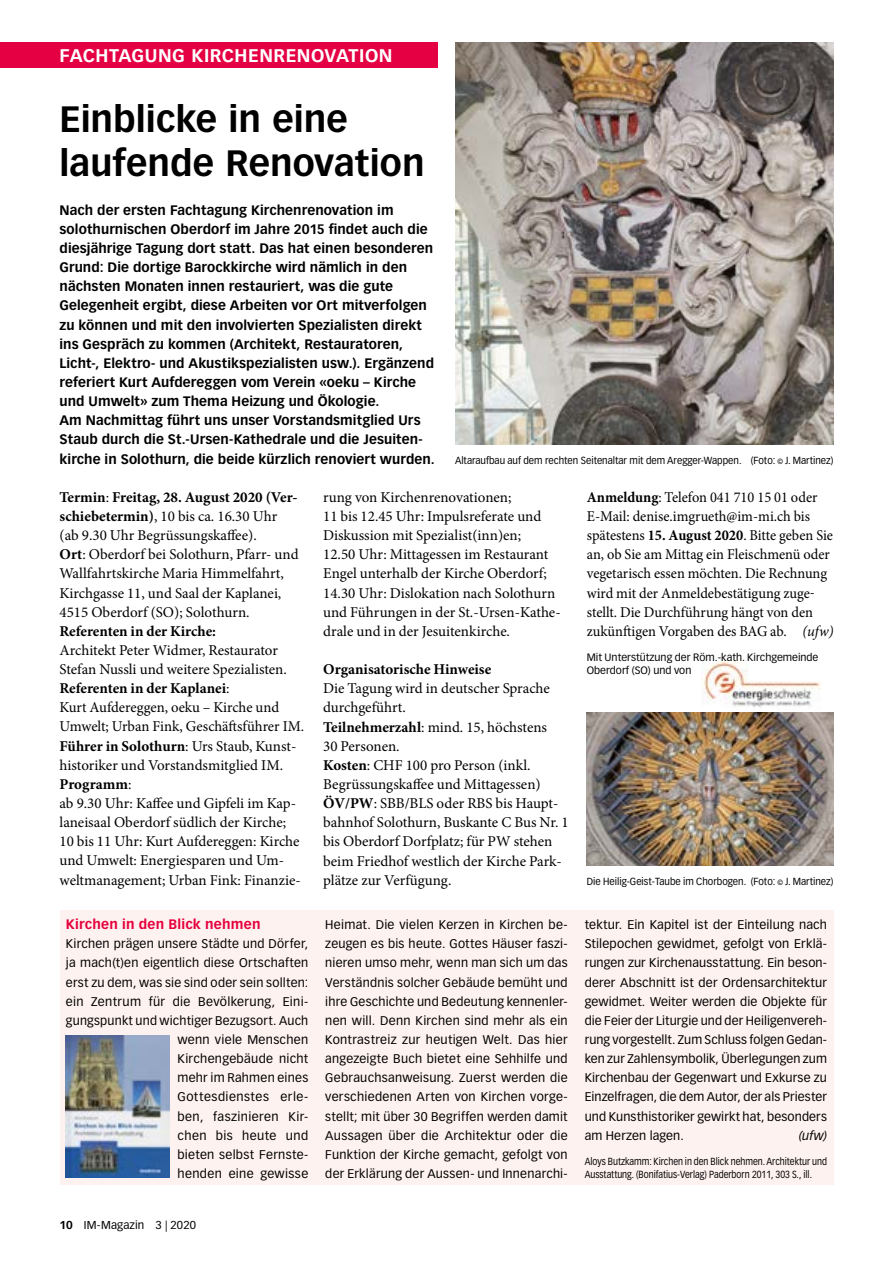
<style>
.page{position:relative;width:893px;height:1263px;background:#fff}
.page>*{position:absolute;margin:0;border:0;box-sizing:border-box;transform-origin:0 0}
.t1{font:700 36px/44.7px "Vectora LT Pro";color:#000}
.t2{font:700 18px "Vectora LT Pro";letter-spacing:.03em;color:#fff}
.t3{font:15px/19.2px "Minion Pro";color:#000}
.t4{font:15px/19.2px "Minion Pro";color:#000;scale:.96 1}
.t5{font:700 15px "Minion Pro";letter-spacing:-.005em;color:#000}
.t6{font:700 13.5px/19.2px "Vectora LT Pro";letter-spacing:.005em;color:#000}
.t7{font:700 13.5px "Vectora LT Pro";letter-spacing:.015em;color:#e4003b}
.t8{font:12.3px/19.2px "Vectora LT Pro";letter-spacing:.02em;color:#000;text-align:justify}
.t9{font:italic 12.3px "Vectora LT Pro";color:#000}
.t10{font:11.25px "Vectora LT Pro";letter-spacing:.01em;color:#000}
.t11{font:10.5px/12.8px "Vectora LT Pro";color:#000}
.t12{font:10.2px "Vectora LT Pro";color:#000;scale:.94 1}
.t13{font:10.2px/12.8px "Vectora LT Pro";color:#000;scale:.85 1}
.s1{font-size:7.5px}
.s2{font-weight:700}
.s3{font-style:italic}
</style>
<div class="page">
<img style="left:702px;top:659px;width:119px;height:49px">
<img style="left:455px;top:43px;width:378px;height:401px">
<div style="left:0;top:43px;width:438px;height:25px;background:#e50043"></div>
<div style="left:60px;top:910px;width:773px;height:274px;background:#fef2f0"></div>
<img style="left:587px;top:712px;width:246px;height:153px">
<img style="left:66px;top:1035px;width:103px;height:143px">
<h2 class="t2" style="left:60px;top:44px;width:335px">FACHTAGUNG KIRCHENRENOVATION</h2>
<h1 class="t1" style="left:60px;top:97px;width:367px">Einblicke in eine laufende Renovation</h1>
<p class="t6" style="left:60px;top:200px;width:377px">Nach der ersten Fachtagung Kirchenrenovation im solothurnischen Oberdorf im Jahre 2015 findet auch die diesjährige Tagung dort statt. Das hat einen besonderen Grund: Die dortige Barockkirche wird nämlich in den nächsten Monaten innen restauriert, was die gute Gelegenheit ergibt, diese Arbeiten vor Ort mitverfolgen zu können und mit den involvierten Spezialisten direkt ins Gespräch zu kommen (Architekt, Restauratoren, Licht-, Elektro- und Akustikspezialisten usw.). Ergänzend referiert Kurt Aufdereggen vom Verein «oeku – Kirche und Umwelt» zum Thema Heizung und Ökologie.<br>Am Nachmittag führt uns unser Vorstandsmitglied Urs Staub durch die St.-Ursen-Kathedrale und die Jesuiten&shy;kirche in Solothurn, die beide kürzlich renoviert wurden.</p>
<p class="t12" style="left:455px;top:454px;width:404px">Altaraufbau auf dem rechten Seitenaltar mit dem Aregger-Wappen. (Foto: <span class="s1">©</span> J. Martinez)</p>
<p class="t3" style="left:60px;top:487px;width:241px"><span class="s2">Termin</span>: <span class="s2">Freitag, 28. August 2020 (Ver&shy;schiebetermin)</span>, 10 bis ca. 16.30 Uhr (ab 9.30 Uhr Begrüssungskaffee).<br><span class="s2">Ort</span>: Oberdorf bei Solothurn, Pfarr- und Wallfahrtskirche Maria Himmelfahrt, Kirchgasse 11, und Saal der Kaplanei, 4515 Oberdorf (SO); Solothurn.</p>
<p class="t5" style="left:60px;top:620px;width:158px">Referenten in der Kirche:</p>
<p class="t3" style="left:60px;top:641px;width:246px">Architekt Peter Widmer, Restaurator Stefan Nussli und weitere Spezialisten.<br><span class="s2">Referenten in der Kaplanei</span>:<br>Kurt Aufdereggen, oeku – Kirche und Umwelt; Urban Fink, Geschäftsführer IM.<br><span class="s2">Führer in Solothurn</span>: Urs Staub, Kunst&shy;historiker und Vorstandsmitglied IM.<br><span class="s2">Programm</span>:<br>ab 9.30 Uhr: Kaffee und Gipfeli im Kap&shy;laneisaal Oberdorf südlich der Kirche; 10 bis 11 Uhr: Kurt Aufdereggen: Kirche und Umwelt: Energiesparen und Um&shy;weltmanagement; Urban Fink: Finanzie-</p>
<p class="t7" style="left:66px;top:916px;width:196px">Kirchen in den Blick nehmen</p>
<p class="t8" style="left:66px;top:934px;width:244px;text-align:right">Kirchen prägen unsere Städte und Dörfer, ja mach(t)en eigentlich diese Ortschaften erst zu dem, was sie sind oder sein sollten: ein Zentrum für die Bevölkerung, Eini&shy;gungspunkt und wichtiger Bezugsort. Auch wenn viele Menschen<br>Kirchengebäude nicht<br>mehr im Rahmen eines<br>Gottesdienstes erle-<br>ben, faszinieren Kir-<br>chen bis heute und<br>bieten selbst Fernste-<br>henden eine gewisse</p>
<p class="t3" style="left:323px;top:487px;width:239px">rung von Kirchenrenovationen;<br>11 bis 12.45 Uhr: Impulsreferate und Diskussion mit Spezialist(inn)en;<br>12.50 Uhr: Mittagessen im Restaurant Engel unterhalb der Kirche Oberdorf; 14.30 Uhr: Dislokation nach Solothurn und Führungen in der St.-Ursen-Kathe&shy;drale und in der Jesuitenkirche.</p>
<p class="t5" style="left:323px;top:659px;width:170px">Organisatorische Hinweise</p>
<p class="t3" style="left:323px;top:679px;width:247px">Die Tagung wird in deutscher Sprache durchgeführt.<br><span class="s2">Teilnehmerzahl</span>: mind. 15, höchstens<br>30 Personen.<br><span class="s2">Kosten</span>: CHF 100 pro Person (inkl.<br>Begrüssungskaffee und Mittagessen)<br><span class="s2">ÖV/PW</span>: SBB/BLS oder RBS bis Haupt&shy;bahnhof Solothurn, Buskante C Bus Nr. 1 bis Oberdorf Dorfplatz; für PW stehen beim Friedhof westlich der Kirche Park&shy;plätze zur Verfügung.</p>
<p class="t4" style="left:587px;top:487px;width:258px"><span class="s2">Anmeldung</span>: Telefon 041 710 15 01 oder E-Mail: denise.imgrueth@im-mi.ch bis spätestens <span class="s2">15. August 2020</span>. Bitte geben Sie an, ob Sie am Mittag ein Fleischmenü oder vegetarisch essen möchten. Die Rechnung wird mit der Anmeldebestätigung zuge&shy;stellt. Die Durchführung hängt von den zukünftigen Vorgaben des BAG ab. <span class="s3">(ufw)</span></p>
<p class="t11" style="left:587px;top:651px;width:233px">Mit Unterstützung der Röm.-kath. Kirchgemeinde<br>Oberdorf (SO) und von</p>
<p class="t12" style="left:587px;top:875px;width:264px">Die Heilig-Geist-Taube im Chorbogen. (Foto: <span class="s1">©</span> J. Martinez)</p>
<p class="t8" style="left:325px;top:915px;width:244px">Heimat. Die vielen Kerzen in Kirchen be&shy;zeugen es bis heute. Gottes Häuser faszi&shy;nieren umso mehr, wenn man sich um das Verständnis solcher Gebäude bemüht und ihre Geschichte und Bedeutung kennenler&shy;nen will. Denn Kirchen sind mehr als ein Kontrastreiz zur heutigen Welt. Das hier angezeigte Buch bietet eine Sehhilfe und Gebrauchsanweisung. Zuerst werden die verschiedenen Arten von Kirchen vorge&shy;stellt; mit über 30 Begriffen werden damit Aussagen über die Architektur oder die Funktion der Kirche gemacht, gefolgt von der Erklärung der Aussen- und Innenarchi-</p>
<p class="t8" style="left:585px;top:915px;width:244px">tektur. Ein Kapitel ist der Einteilung nach Stilepochen gewidmet, gefolgt von Erklä&shy;rungen zur Kirchenausstattung. Ein beson&shy;derer Abschnitt ist der Ordensarchitektur gewidmet. Weiter werden die Objekte für die Feier der Liturgie und der Heiligenvereh&shy;rung vorgestellt. Zum Schluss folgen Gedan&shy;ken zur Zahlensymbolik, Überlegungen zum Kirchenbau der Gegenwart und Exkurse zu Einzelfragen, die dem Autor, der als Priester und Kunsthistoriker gewirkt hat, besonders am Herzen lagen.</p>
<p class="t9" style="left:799px;top:1128px;width:30px">(ufw)</p>
<p class="t13" style="left:585px;top:1155px;width:287px">Aloys Butzkamm: Kirchen in den Blick nehmen. Architektur und<br>Ausstattung. (Bonifatius-Verlag) Paderborn 2011, 303 S., ill.</p>
<p class="t10" style="left:60px;top:1218px;width:138px"><span class="s2">10</span> IM-Magazin 3 | 2020</p>
</div>
